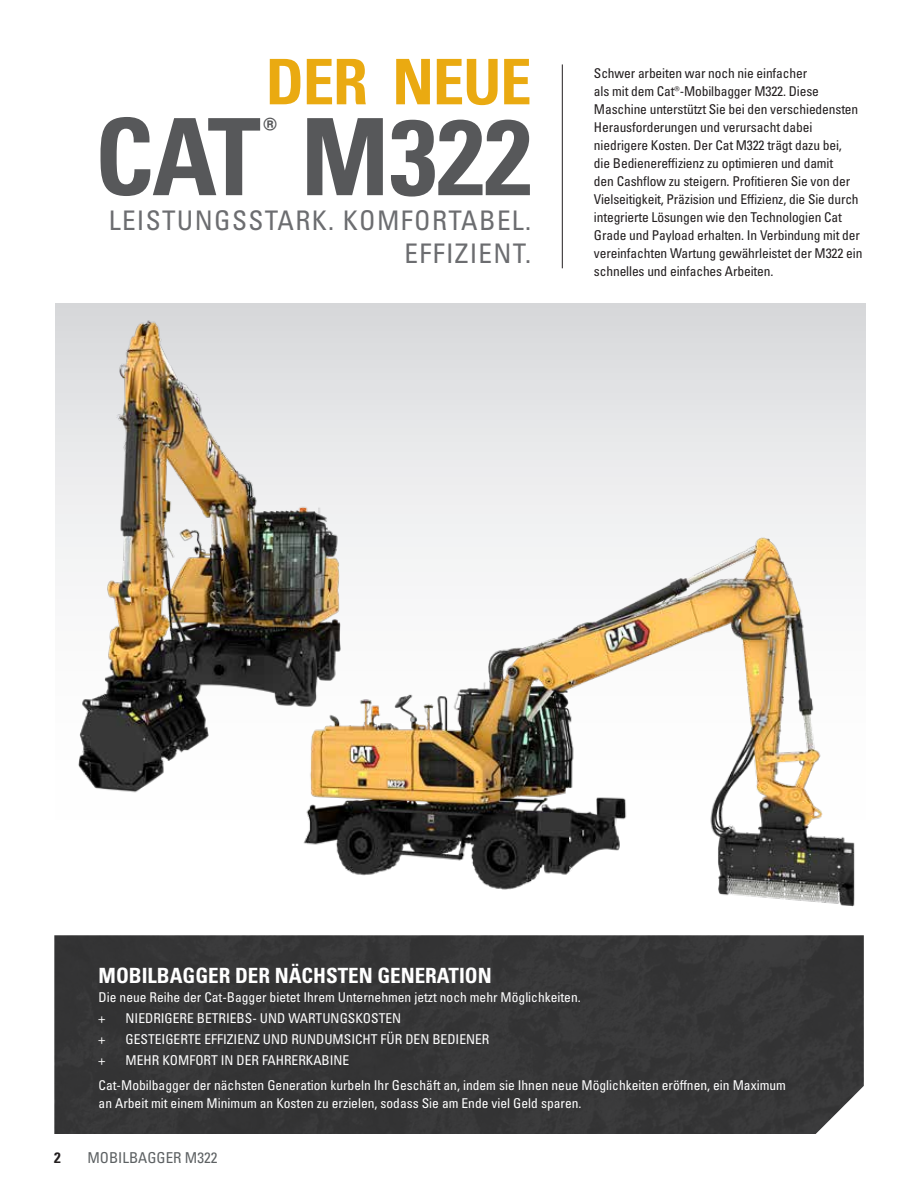
<style>
.page{position:relative;width:918px;height:1188px;background:#fff}
.page>*{position:absolute;margin:0;border:0;box-sizing:border-box;transform-origin:0 0}
.t1{font:106.65px "Univers LTCYR 67 Bold Cond";color:#57585a}
.t2{font:62.85px "Univers LTCYR 67 Bold Cond";letter-spacing:-.02em;color:#eaaa11}
.t3{font:35.1px "Univers LTCYR 67 Bold Cond";color:#57585a}
.t4{font:condensed 27px/33px "Univers LTCYR 57";letter-spacing:.05em;color:#6c6d70;text-align:right}
.t5{font:21px "Univers LTCYR 67 Bold Cond";color:#fff}
.t6{font:condensed 15px "Univers LTCYR 57";color:#5d6163}
.t7{font:15px "Univers LTCYR 67 Bold Cond";color:#231f20}
.t8{font:condensed 13.5px/18px "Univers LTCYR 57";letter-spacing:-.01em;color:#231f20}
.t9{font:condensed 13.5px/21px "Univers LTCYR 57";color:#fff}
</style>
<div class="page">
<div style="left:56px;top:303px;width:809px;height:633px;background:linear-gradient(to bottom,#dfe0e2,#fff)"></div>
<div style="left:54px;top:935px;width:810px;height:199px;background:#363636"></div>
<hr style="left:562px;top:64px;width:1px;height:204px;background:#231f20">
<img style="left:68px;top:314px;width:364px;height:499px">
<img style="left:286px;top:486px;width:578px;height:432px">
<h2 class="t2" style="left:266px;top:43px;width:267px">DER NEUE</h2>
<h1 class="t1" style="left:95px;top:92px;width:439px">CAT M322</h1>
<h3 class="t3" style="left:263px;top:109px;width:16px">®</h3>
<h3 class="t4" style="left:109px;top:204px;width:424px">LEISTUNGSSTARK. KOMFORTABEL.<br>EFFIZIENT.</h3>
<p class="t8" style="left:594px;top:64px;width:270px">Schwer arbeiten war noch nie einfacher<br>als mit dem Cat®-Mobilbagger M322. Diese Maschine unterstützt Sie bei den verschiedensten Herausforderungen und verursacht dabei niedrigere Kosten. Der Cat M322 trägt dazu bei,<br>die Bedienereffizienz zu optimieren und damit<br>den Cashflow zu steigern. Profitieren Sie von der Vielseitigkeit, Präzision und Effizienz, die Sie durch integrierte Lösungen wie den Technologien Cat Grade und Payload erhalten. In Verbindung mit der vereinfachten Wartung gewährleistet der M322 ein schnelles und einfaches Arbeiten.</p>
<h3 class="t5" style="left:99px;top:962px;width:395px">MOBILBAGGER DER NÄCHSTEN GENERATION</h3>
<p class="t9" style="left:99px;top:986px;width:484px">Die neue Reihe der Cat-Bagger bietet Ihrem Unternehmen jetzt noch mehr Möglichkeiten. +</p>
<p class="t9" style="left:126px;top:1007px;width:277px">NIEDRIGERE BETRIEBS- UND WARTUNGSKOSTEN</p>
<p class="t9" style="left:99px;top:1028px;width:8px">+</p>
<p class="t9" style="left:126px;top:1028px;width:365px">GESTEIGERTE EFFIZIENZ UND RUNDUMSICHT FÜR DEN BEDIENER</p>
<p class="t9" style="left:99px;top:1049px;width:8px">+</p>
<p class="t9" style="left:126px;top:1049px;width:225px">MEHR KOMFORT IN DER FAHRERKABINE</p>
<p class="t9" style="left:99px;top:1076px;width:689px;line-height:18px">Cat-Mobilbagger der nächsten Generation kurbeln Ihr Geschäft an, indem sie Ihnen neue Möglichkeiten eröffnen, ein Maximum an Arbeit mit einem Minimum an Kosten zu erzielen, sodass Sie am Ende viel Geld sparen.</p>
<p class="t7" style="left:54px;top:1148px;width:8px">2</p>
<p class="t6" style="left:87px;top:1148px;width:131px">MOBILBAGGER M322</p>
</div>
